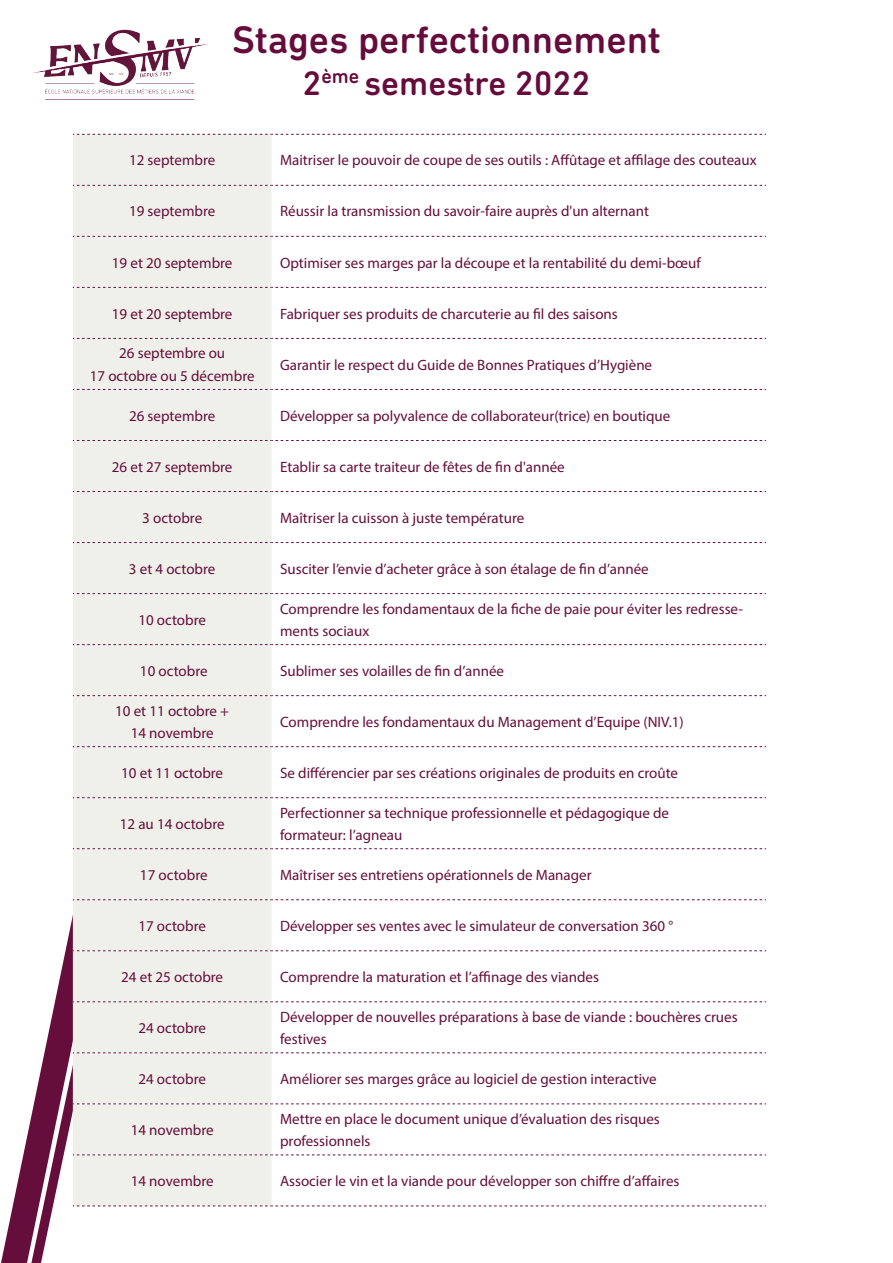
<style>
.page{position:relative;width:893px;height:1263px;background:#fff}
.page>*{position:absolute;margin:0;border:0;box-sizing:border-box;transform-origin:0 0}
.t1{font:500 39px "DIN Next Rounded LT Pro";color:#660c3c}
.t2{font:500 34.5px "DIN Next Rounded LT Pro";color:#660c3c}
.t3{font:15px/22.5px "Myriad Pro";color:#660e3b}
</style>
<div class="page">
<svg style="left:1px;top:1118px;width:30px;height:145px"></svg>
<svg style="left:31px;top:644px;width:143px;height:619px"></svg>
<div style="left:73px;top:135px;width:199px;height:1070px;background:#f0f0eb"></div>
<svg style="left:73px;top:134px;width:693px;height:1px"></svg>
<svg style="left:73px;top:185px;width:693px;height:1px"></svg>
<svg style="left:73px;top:236px;width:693px;height:1px"></svg>
<svg style="left:73px;top:287px;width:693px;height:1px"></svg>
<svg style="left:73px;top:338px;width:693px;height:1px"></svg>
<svg style="left:73px;top:389px;width:693px;height:1px"></svg>
<svg style="left:73px;top:440px;width:693px;height:1px"></svg>
<svg style="left:73px;top:491px;width:693px;height:1px"></svg>
<svg style="left:73px;top:542px;width:693px;height:1px"></svg>
<svg style="left:73px;top:593px;width:693px;height:1px"></svg>
<svg style="left:73px;top:644px;width:693px;height:1px"></svg>
<svg style="left:73px;top:695px;width:693px;height:1px"></svg>
<svg style="left:73px;top:746px;width:693px;height:1px"></svg>
<svg style="left:73px;top:797px;width:693px;height:1px"></svg>
<svg style="left:73px;top:848px;width:693px;height:1px"></svg>
<svg style="left:73px;top:899px;width:693px;height:1px"></svg>
<svg style="left:73px;top:1052px;width:693px;height:1px"></svg>
<svg style="left:73px;top:1154px;width:693px;height:1px"></svg>
<svg style="left:73px;top:1205px;width:693px;height:1px"></svg>
<svg style="left:73px;top:950px;width:693px;height:1px"></svg>
<svg style="left:73px;top:1001px;width:693px;height:1px"></svg>
<svg style="left:73px;top:1103px;width:693px;height:1px"></svg>
<img style="left:33px;top:29px;width:175px;height:71px">
<h1 class="t1" style="left:232px;top:17px;width:430px">Stages perfectionnement</h1>
<h2 class="t2" style="left:302px;top:63px;width:290px">2<sup>ème</sup> semestre 2022</h2>
<p class="t3" style="left:129px;top:149px;width:88px">12 septembre</p>
<p class="t3" style="left:280px;top:149px;width:478px">Maitriser le pouvoir de coupe de ses outils : Affûtage et affilage des couteaux</p>
<p class="t3" style="left:129px;top:200px;width:88px">19 septembre</p>
<p class="t3" style="left:280px;top:200px;width:370px">Réussir la transmission du savoir-faire auprès d'un alternant</p>
<p class="t3" style="left:112px;top:251px;width:122px">19 et 20 septembre</p>
<p class="t3" style="left:280px;top:251px;width:422px">Optimiser ses marges par la découpe et la rentabilité du demi-bœuf</p>
<p class="t3" style="left:112px;top:302px;width:122px">19 et 20 septembre</p>
<p class="t3" style="left:280px;top:302px;width:339px">Fabriquer ses produits de charcuterie au fil des saisons</p>
<p class="t3" style="left:90px;top:342px;width:166px;text-align:center">26 septembre ou<br>17 octobre ou 5 décembre</p>
<p class="t3" style="left:280px;top:353px;width:374px">Garantir le respect du Guide de Bonnes Pratiques d’Hygiène</p>
<p class="t3" style="left:129px;top:404px;width:88px">26 septembre</p>
<p class="t3" style="left:280px;top:404px;width:392px">Développer sa polyvalence de collaborateur(trice) en boutique</p>
<p class="t3" style="left:112px;top:455px;width:122px">26 et 27 septembre</p>
<p class="t3" style="left:280px;top:455px;width:286px">Etablir sa carte traiteur de fêtes de fin d'année</p>
<p class="t3" style="left:142px;top:506px;width:61px">3 octobre</p>
<p class="t3" style="left:280px;top:506px;width:246px">Maîtriser la cuisson à juste température</p>
<p class="t3" style="left:129px;top:557px;width:88px">3 et 4 octobre</p>
<p class="t3" style="left:280px;top:557px;width:370px">Susciter l’envie d’acheter grâce à son étalage de fin d’année</p>
<p class="t3" style="left:138px;top:608px;width:69px">10 octobre</p>
<p class="t3" style="left:280px;top:597px;width:465px">Comprendre les fondamentaux de la fiche de paie pour éviter les redresse&shy;ments sociaux</p>
<p class="t3" style="left:140px;top:659px;width:69px">10 octobre</p>
<p class="t3" style="left:280px;top:659px;width:226px">Sublimer ses volailles de fin d’année</p>
<p class="t3" style="left:115px;top:699px;width:115px;text-align:center">10 et 11 octobre +<br>14 novembre</p>
<p class="t3" style="left:280px;top:710px;width:405px">Comprendre les fondamentaux du Management d’Equipe (NIV.1)</p>
<p class="t3" style="left:121px;top:761px;width:103px">10 et 11 octobre</p>
<p class="t3" style="left:280px;top:761px;width:400px">Se différencier par ses créations originales de produits en croûte</p>
<p class="t3" style="left:120px;top:812px;width:106px">12 au 14 octobre</p>
<p class="t3" style="left:280px;top:801px;width:391px">Perfectionner sa technique professionnelle et pédagogique de formateur: l’agneau</p>
<p class="t3" style="left:140px;top:863px;width:69px">17 octobre</p>
<p class="t3" style="left:280px;top:863px;width:313px">Maîtriser ses entretiens opérationnels de Manager</p>
<p class="t3" style="left:138px;top:914px;width:69px">17 octobre</p>
<p class="t3" style="left:280px;top:914px;width:395px">Développer ses ventes avec le simulateur de conversation 360 °</p>
<p class="t3" style="left:121px;top:965px;width:103px">24 et 25 octobre</p>
<p class="t3" style="left:280px;top:965px;width:320px">Comprendre la maturation et l’affinage des viandes</p>
<p class="t3" style="left:138px;top:1016px;width:69px">24 octobre</p>
<p class="t3" style="left:280px;top:1005px;width:459px">Développer de nouvelles préparations à base de viande : bouchères crues festives</p>
<p class="t3" style="left:138px;top:1067px;width:69px">24 octobre</p>
<p class="t3" style="left:280px;top:1067px;width:378px">Améliorer ses marges grâce au logiciel de gestion interactive</p>
<p class="t3" style="left:131px;top:1118px;width:84px">14 novembre</p>
<p class="t3" style="left:280px;top:1107px;width:381px">Mettre en place le document unique d’évaluation des risques professionnels</p>
<p class="t3" style="left:131px;top:1170px;width:84px">14 novembre</p>
<p class="t3" style="left:280px;top:1170px;width:401px">Associer le vin et la viande pour développer son chiffre d’affaires</p>
</div>
